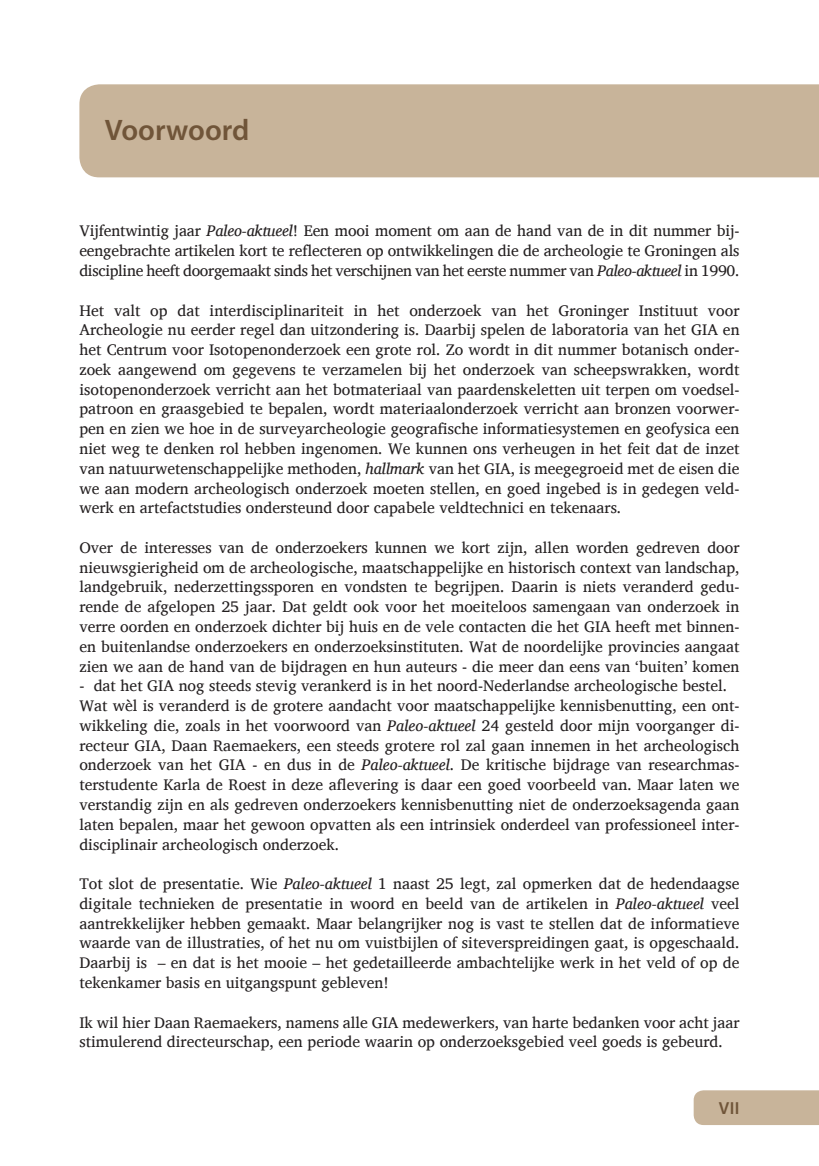
<style>
.page{position:relative;width:819px;height:1166px;background:#fff}
.page>*{position:absolute;margin:0;border:0;box-sizing:border-box;transform-origin:0 0}
.Titel{font:600 29.75px "Myriad Pro";color:#705539}
.Titel-2{font:600 17.5px "Myriad Pro";color:#705539}
.Plat{font:15.75px/19.8px "Charis SIL";color:#231f20;text-align:justify}
.s1{font-style:italic}
</style>
<div class="page">
<div style="left:693px;top:1090px;width:126px;height:35px;background:#c8b49a"></div>
<div style="left:79px;top:84px;width:740px;height:93px;background:#c8b49a"></div>
<p class="Titel" style="left:105px;top:111px;width:146px">Voorwoord</p>
<p class="Plat" style="left:79px;top:221px;width:661px">Vijfentwintig jaar <span class="s1">Paleo-aktueel</span>! Een mooi moment om aan de hand van de in dit nummer bij&shy;eengebrachte artikelen kort te reflecteren op ontwikkelingen die de archeologie te Groningen als discipline heeft doorgemaakt sinds het verschijnen van het eerste nummer van <span class="s1">Paleo-aktueel</span> in 1990.</p>
<p class="Plat" style="left:79px;top:300px;width:661px">Het valt op dat interdisciplinariteit in het onderzoek van het Groninger Instituut voor Archeologie nu eerder regel dan uitzondering is. Daarbij spelen de laboratoria van het GIA en het Centrum voor Isotopenonderzoek een grote rol. Zo wordt in dit nummer botanisch onder&shy;zoek aangewend om gegevens te verzamelen bij het onderzoek van scheepswrakken, wordt isotopenonderzoek verricht aan het botmateriaal van paardenskeletten uit terpen om voedsel&shy;patroon en graasgebied te bepalen, wordt materiaalonderzoek verricht aan bronzen voorwer&shy;pen en zien we hoe in de surveyarcheologie geografische informatiesystemen en geofysica een niet weg te denken rol hebben ingenomen. We kunnen ons verheugen in het feit dat de inzet van natuurwetenschappelijke methoden, <span class="s1">hallmark</span> van het GIA, is meegegroeid met de eisen die we aan modern archeologisch onderzoek moeten stellen, en goed ingebed is in gedegen veld&shy;werk en artefactstudies ondersteund door capabele veldtechnici en tekenaars.</p>
<p class="Plat" style="left:79px;top:537px;width:661px">Over de interesses van de onderzoekers kunnen we kort zijn, allen worden gedreven door nieuwsgierigheid om de archeologische, maatschappelijke en historisch context van landschap, landgebruik, nederzettingssporen en vondsten te begrijpen. Daarin is niets veranderd gedu&shy;rende de afgelopen 25 jaar. Dat geldt ook voor het moeiteloos samengaan van onderzoek in verre oorden en onderzoek dichter bij huis en de vele contacten die het GIA heeft met binnen&shy;en buitenlandse onderzoekers en onderzoeksinstituten. Wat de noordelijke provincies aangaat zien we aan de hand van de bijdragen en hun auteurs - die meer dan eens van ‘buiten’ komen</p>
<p class="Plat" style="left:79px;top:676px;width:649px">- dat het GIA nog steeds stevig verankerd is in het noord-Nederlandse archeologische bestel.</p>
<p class="Plat" style="left:79px;top:696px;width:661px">Wat wèl is veranderd is de grotere aandacht voor maatschappelijke kennisbenutting, een ont&shy;wikkeling die, zoals in het voorwoord van <span class="s1">Paleo-aktueel</span> 24 gesteld door mijn voorganger di&shy;recteur GIA, Daan Raemaekers, een steeds grotere rol zal gaan innemen in het archeologisch onderzoek van het GIA - en dus in de <span class="s1">Paleo-aktueel</span>. De kritische bijdrage van researchmas&shy;terstudente Karla de Roest in deze aflevering is daar een goed voorbeeld van. Maar laten we verstandig zijn en als gedreven onderzoekers kennisbenutting niet de onderzoeksagenda gaan laten bepalen, maar het gewoon opvatten als een intrinsiek onderdeel van professioneel inter&shy;disciplinair archeologisch onderzoek.</p>
<p class="Plat" style="left:79px;top:874px;width:661px">Tot slot de presentatie. Wie <span class="s1">Paleo-aktueel</span> 1 naast 25 legt, zal opmerken dat de hedendaagse digitale technieken de presentatie in woord en beeld van de artikelen in <span class="s1">Paleo-aktueel</span> veel aantrekkelijker hebben gemaakt. Maar belangrijker nog is vast te stellen dat de informatieve waarde van de illustraties, of het nu om vuistbijlen of siteverspreidingen gaat, is opgeschaald.<br>Daarbij is – en dat is het mooie – het gedetailleerde ambachtelijke werk in het veld of op de tekenkamer basis en uitgangspunt gebleven!</p>
<p class="Plat" style="left:79px;top:1012px;width:661px">Ik wil hier Daan Raemaekers, namens alle GIA medewerkers, van harte bedanken voor acht jaar stimulerend directeurschap, een periode waarin op onderzoeksgebied veel goeds is gebeurd.</p>
<p class="Titel-2" style="left:719px;top:1097px;width:22px">VII</p>
</div>
